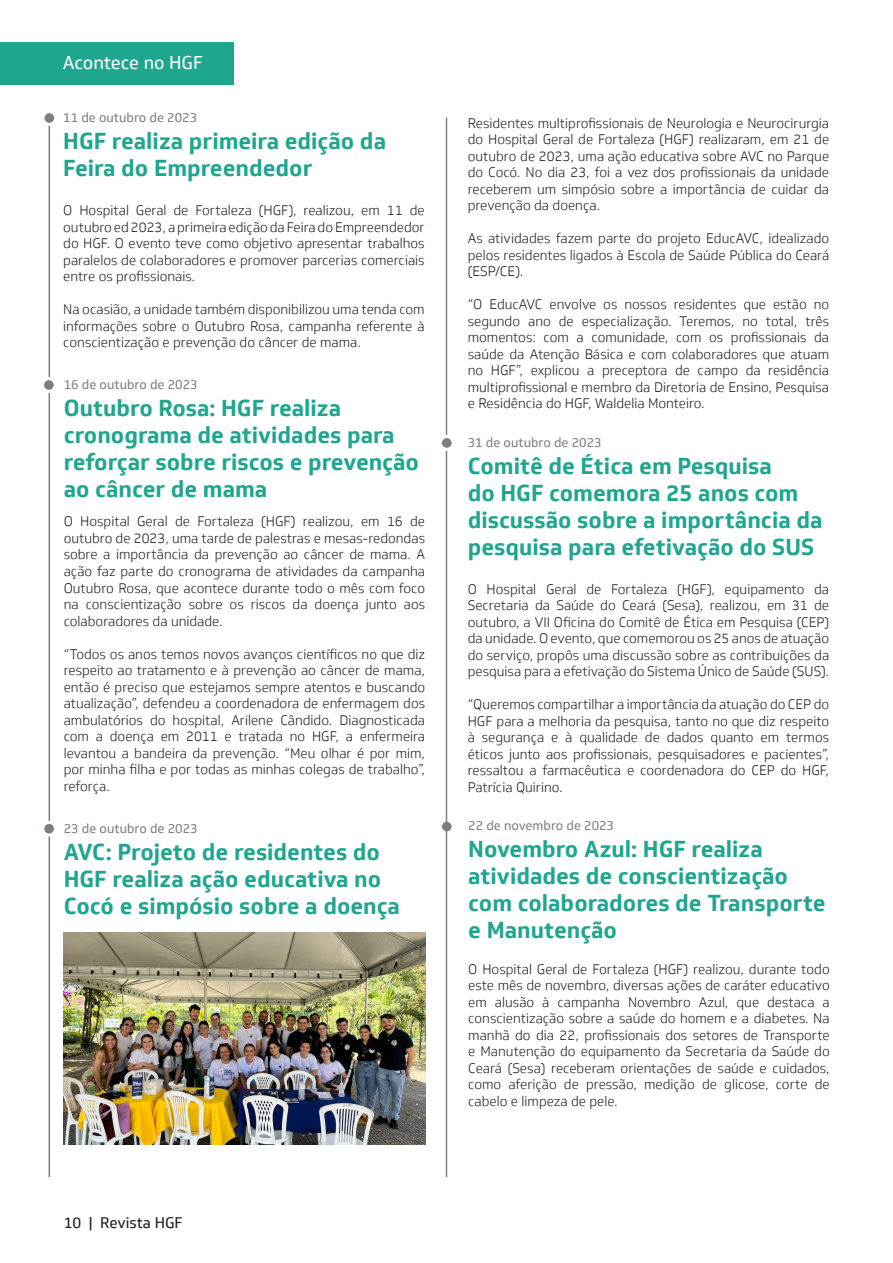
<style>
.page{position:relative;width:893px;height:1263px;background:#fff}
.page>*{position:absolute;margin:0;border:0;box-sizing:border-box;transform-origin:0 0}
.SUBTITULOS{font:700 22.5px/27px "Soleto";color:#1fa68f}
.LEGENDA_DE_IMAGEM{font:700 22.5px/27px "Soleto";color:#1fa68f}
.CATEGORIA{font:18px "Soleto";letter-spacing:-.005em;color:#fff}
.t1{font:15px "Soleto";color:#231f20}
.PARAGRAFO{font:300 13.5px/16.5px "Soleto";color:#231f20;text-align:justify}
.LEGENDA_DE_IMAGEM-2{font:12.75px "Soleto";color:#808285}
</style>
<div class="page">
<div style="left:0;top:43px;width:233px;height:42px;background:#1fa68f"></div>
<div style="left:440px;top:820px;width:13px;height:13px;background:#7d8082;border-radius:50%"></div>
<div style="left:439px;top:819px;width:16px;height:15px;border:3px solid #fff;border-radius:50%"></div>
<hr style="left:49px;top:118px;width:1px;height:1059px;background:#7d8082">
<div style="left:43px;top:112px;width:13px;height:12px;background:#7d8082;border-radius:50%"></div>
<div style="left:41px;top:110px;width:16px;height:16px;border:3px solid #fff;border-radius:50%"></div>
<hr style="left:446px;top:118px;width:1px;height:1059px;background:#7d8082">
<div style="left:43px;top:379px;width:12px;height:12px;background:#7d8082;border-radius:50%"></div>
<div style="left:41px;top:377px;width:16px;height:16px;border:3px solid #fff;border-radius:50%"></div>
<div style="left:43px;top:822px;width:12px;height:13px;background:#7d8082;border-radius:50%"></div>
<div style="left:41px;top:821px;width:16px;height:15px;border:3px solid #fff;border-radius:50%"></div>
<img style="left:64px;top:932px;width:361px;height:213px">
<div style="left:440px;top:437px;width:13px;height:12px;background:#7d8082;border-radius:50%"></div>
<div style="left:439px;top:435px;width:16px;height:16px;border:3px solid #fff;border-radius:50%"></div>
<p class="CATEGORIA" style="left:63px;top:51px;width:142px">Acontece no HGF</p>
<p class="LEGENDA_DE_IMAGEM-2" style="left:63px;top:110px;width:135px">11 de outubro de 2023</p>
<p class="SUBTITULOS" style="left:63px;top:128px;width:324px">HGF realiza primeira edição da<br>Feira do Empreendedor</p>
<p class="PARAGRAFO" style="left:63px;top:202px;width:363px">O Hospital Geral de Fortaleza (HGF), realizou, em 11 de outubro ed 2023, a primeira edição da Feira do Empreendedor do HGF. O evento teve como objetivo apresentar trabalhos paralelos de colaboradores e promover parcerias comerciais entre os profissionais.</p>
<p class="PARAGRAFO" style="left:63px;top:301px;width:363px">Na ocasião, a unidade também disponibilizou uma tenda com informações sobre o Outubro Rosa, campanha referente à conscientização e prevenção do câncer de mama.</p>
<p class="LEGENDA_DE_IMAGEM-2" style="left:64px;top:377px;width:135px">16 de outubro de 2023</p>
<p class="SUBTITULOS" style="left:64px;top:395px;width:357px">Outubro Rosa: HGF realiza cronograma de atividades para reforçar sobre riscos e prevenção ao câncer de mama</p>
<p class="PARAGRAFO" style="left:64px;top:514px;width:363px">O Hospital Geral de Fortaleza (HGF) realizou, em 16 de outubro de 2023, uma tarde de palestras e mesas-redondas sobre a importância da prevenção ao câncer de mama. A ação faz parte do cronograma de atividades da campanha Outubro Rosa, que acontece durante todo o mês com foco na conscientização sobre os riscos da doença junto aos colaboradores da unidade.</p>
<p class="PARAGRAFO" style="left:64px;top:646px;width:363px">“Todos os anos temos novos avanços científicos no que diz respeito ao tratamento e à prevenção ao câncer de mama, então é preciso que estejamos sempre atentos e buscando atualização”, defendeu a coordenadora de enfermagem dos ambulatórios do hospital, Arilene Cândido. Diagnosticada com a doença em 2011 e tratada no HGF, a enfermeira levantou a bandeira da prevenção. “Meu olhar é por mim, por minha filha e por todas as minhas colegas de trabalho”, reforça.</p>
<p class="LEGENDA_DE_IMAGEM-2" style="left:64px;top:820px;width:135px">23 de outubro de 2023</p>
<p class="SUBTITULOS" style="left:64px;top:838px;width:338px">AVC: Projeto de residentes do<br>HGF realiza ação educativa no<br>Cocó e simpósio sobre a doença</p>
<p class="t1" style="left:64px;top:1213px;width:120px">10 | Revista HGF</p>
<p class="PARAGRAFO" style="left:468px;top:115px;width:363px">Residentes multiprofissionais de Neurologia e Neurocirurgia do Hospital Geral de Fortaleza (HGF) realizaram, em 21 de outubro de 2023, uma ação educativa sobre AVC no Parque do Cocó. No dia 23, foi a vez dos profissionais da unidade receberem um simpósio sobre a importância de cuidar da prevenção da doença.</p>
<p class="PARAGRAFO" style="left:468px;top:230px;width:363px">As atividades fazem parte do projeto EducAVC, idealizado pelos residentes ligados à Escola de Saúde Pública do Ceará (ESP/CE).</p>
<p class="PARAGRAFO" style="left:468px;top:296px;width:363px">“O EducAVC envolve os nossos residentes que estão no segundo ano de especialização. Teremos, no total, três momentos: com a comunidade, com os profissionais da saúde da Atenção Básica e com colaboradores que atuam no HGF”, explicou a preceptora de campo da residência multiprofissional e membro da Diretoria de Ensino, Pesquisa e Residência do HGF, Waldelia Monteiro.</p>
<p class="LEGENDA_DE_IMAGEM-2" style="left:468px;top:434px;width:135px">31 de outubro de 2023</p>
<p class="SUBTITULOS" style="left:468px;top:452px;width:356px">Comitê de Ética em Pesquisa<br>do HGF comemora 25 anos com discussão sobre a importância da pesquisa para efetivação do SUS</p>
<p class="PARAGRAFO" style="left:468px;top:581px;width:363px">O Hospital Geral de Fortaleza (HGF), equipamento da Secretaria da Saúde do Ceará (Sesa), realizou, em 31 de outubro, a VII Oficina do Comitê de Ética em Pesquisa (CEP) da unidade. O evento, que comemorou os 25 anos de atuação do serviço, propôs uma discussão sobre as contribuições da pesquisa para a efetivação do Sistema Único de Saúde (SUS).</p>
<p class="PARAGRAFO" style="left:468px;top:696px;width:363px">“Queremos compartilhar a importância da atuação do CEP do HGF para a melhoria da pesquisa, tanto no que diz respeito à segurança e à qualidade de dados quanto em termos éticos junto aos profissionais, pesquisadores e pacientes”, ressaltou a farmacêutica e coordenadora do CEP do HGF, Patrícia Quirino.</p>
<p class="LEGENDA_DE_IMAGEM-2" style="left:468px;top:817px;width:147px">22 de novembro de 2023</p>
<p class="LEGENDA_DE_IMAGEM" style="left:468px;top:835px;width:296px">Novembro Azul: HGF realiza</p>
<p class="LEGENDA_DE_IMAGEM" style="left:468px;top:862px;width:359px">atividades de conscientização com colaboradores de Transporte e Manutenção</p>
<p class="PARAGRAFO" style="left:468px;top:961px;width:363px">O Hospital Geral de Fortaleza (HGF) realizou, durante todo este mês de novembro, diversas ações de caráter educativo em alusão à campanha Novembro Azul, que destaca a conscientização sobre a saúde do homem e a diabetes. Na manhã do dia 22, profissionais dos setores de Transporte e Manutenção do equipamento da Secretaria da Saúde do Ceará (Sesa) receberam orientações de saúde e cuidados, como aferição de pressão, medição de glicose, corte de cabelo e limpeza de pele.</p>
</div>
